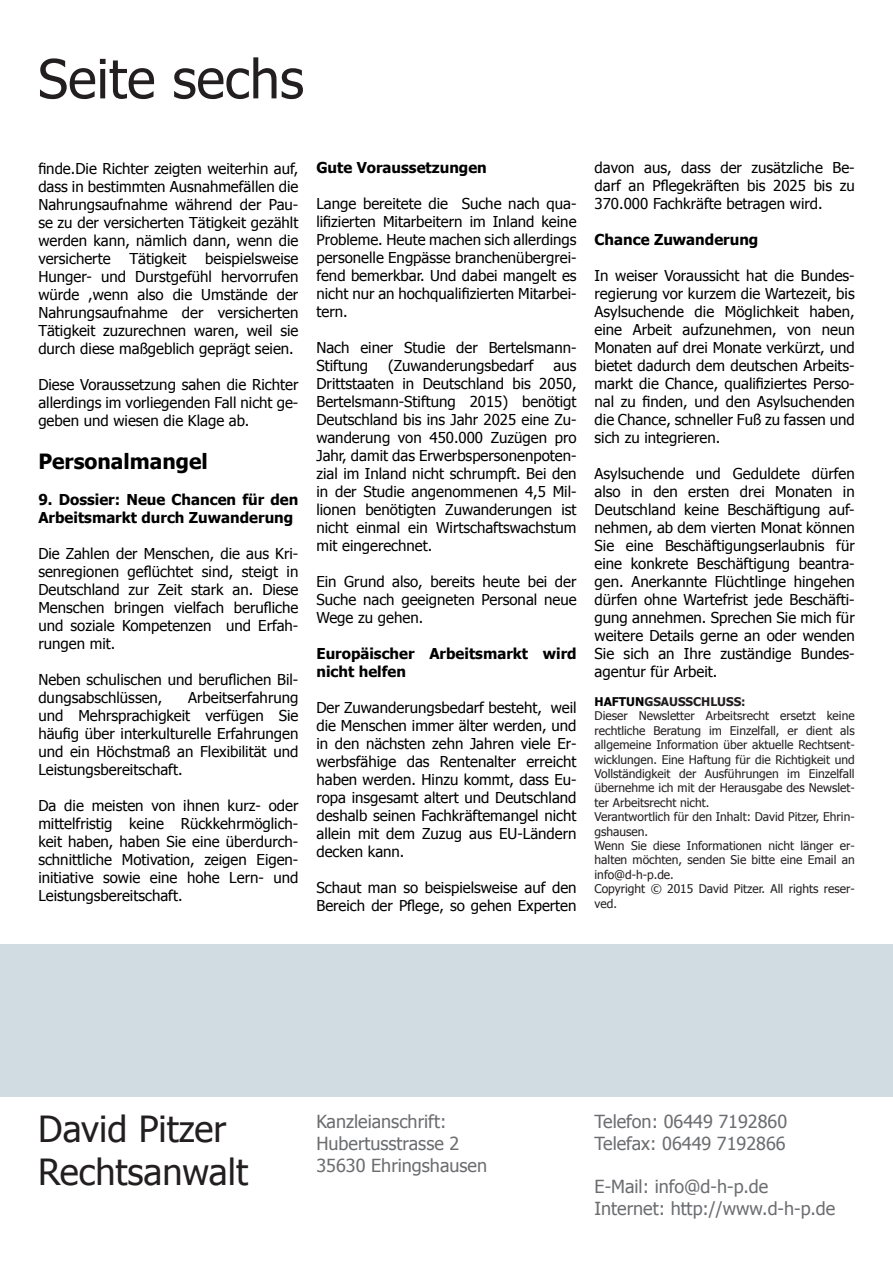
<style>
.page{position:relative;width:893px;height:1263px;background:#fff}
.page>*{position:absolute;margin:0;border:0;box-sizing:border-box;transform-origin:0 0}
.t1{font:54px "Tahoma";color:#231f20}
.t2{font:36px/43.2px "Tahoma";color:#231f20}
.t3{font:700 21px "Tahoma";color:#000}
.t4{font:18px/21.6px "Tahoma";color:#6c6d70}
.t5{font:15px/18px "Tahoma";color:#000;text-align:justify}
.t6{font:700 15px/18px "Tahoma";color:#000}
.t7{font:12px/14.4px "Tahoma";color:#231f20}
.s1{font-weight:700;color:#000}
.s2{font-weight:700}
</style>
<div class="page">
<h1 class="t1" style="left:38px;top:43px;width:268px">Seite sechs</h1>
<p class="t5" style="left:38px;top:158px;width:262px">finde.Die Richter zeigten weiterhin auf, dass in bestimmten Ausnahmefällen die Nahrungsaufnahme während der Pau&shy;se zu der versicherten Tätigkeit gezählt werden kann, nämlich dann, wenn die versicherte</p>
<p class="t5" style="left:38px;top:248px;width:262px;text-indent:167px">beispielsweise Hunger- und Durstgefühl hervorrufen würde ,wenn also die Umstände der Nahrungsaufnahme der versicherten Tätigkeit zuzurechnen waren, weil sie durch diese maßgeblich geprägt seien.</p>
<p class="t5" style="left:38px;top:374px;width:262px">Diese Voraussetzung sahen die Richter allerdings im vorliegenden Fall nicht ge&shy;geben und wiesen die Klage ab.</p>
<h3 class="t3" style="left:38px;top:446px;width:171px">Personalmangel</h3>
<p class="t6" style="left:38px;top:489px;width:262px">9. Dossier: Neue Chancen für den<br>Arbeitsmarkt durch Zuwanderung</p>
<p class="t5" style="left:38px;top:544px;width:262px">Die Zahlen der Menschen, die aus Kri&shy;senregionen geflüchtet sind, steigt in Deutschland zur Zeit stark an. Diese Menschen bringen vielfach berufliche und soziale Kompetenzen und Erfah&shy;rungen mit.</p>
<p class="t5" style="left:38px;top:670px;width:262px">Neben schulischen und beruflichen Bil&shy;dungsabschlüssen,</p>
<p class="t5" style="left:129px;top:248px;width:59px">Tätigkeit</p>
<p class="t5" style="left:38px;top:688px;width:262px;text-indent:150px">Arbeitserfahrung und Mehrsprachigkeit verfügen Sie häufig über interkulturelle Erfahrungen und ein Höchstmaß an Flexibilität und Leistungsbereitschaft.</p>
<p class="t5" style="left:38px;top:796px;width:262px">Da die meisten von ihnen kurz- oder mittelfristig keine Rückkehrmöglich&shy;keit haben, haben Sie eine überdurch&shy;schnittliche Motivation, zeigen Eigen&shy;initiative sowie eine hohe Lern- und Leistungsbereitschaft.</p>
<p class="t6" style="left:316px;top:158px;width:172px">Gute Voraussetzungen</p>
<p class="t5" style="left:316px;top:194px;width:262px">Lange bereitete die Suche nach qua&shy;lifizierten Mitarbeitern im Inland keine Probleme. Heute machen sich allerdings personelle Engpässe branchenübergrei&shy;fend bemerkbar. Und dabei mangelt es nicht nur an hochqualifizierten Mitarbei&shy;tern.</p>
<p class="t5" style="left:316px;top:338px;width:262px">Nach einer Studie der Bertelsmann-<br>Stiftung</p>
<p class="t5" style="left:388px;top:356px;width:147px">(Zuwanderungsbedarf</p>
<p class="t5" style="left:316px;top:356px;width:262px;text-indent:237px">aus Drittstaaten in Deutschland bis 2050, Bertelsmann-Stiftung 2015) benötigt Deutschland bis ins Jahr 2025 eine Zu&shy;wanderung von 450.000 Zuzügen pro Jahr, damit das Erwerbspersonenpoten&shy;zial im Inland nicht schrumpft. Bei den in der Studie angenommenen 4,5 Mil&shy;lionen benötigten Zuwanderungen ist nicht einmal ein Wirtschaftswachstum mit eingerechnet.</p>
<p class="t5" style="left:316px;top:572px;width:262px">Ein Grund also, bereits heute bei der Suche nach geeigneten Personal neue Wege zu gehen.</p>
<p class="t6" style="left:316px;top:644px;width:262px">Europäischer Arbeitsmarkt wird nicht helfen</p>
<p class="t5" style="left:316px;top:698px;width:262px">Der Zuwanderungsbedarf besteht, weil die Menschen immer älter werden, und in den nächsten zehn Jahren viele Er&shy;werbsfähige das Rentenalter erreicht haben werden. Hinzu kommt, dass Eu&shy;ropa insgesamt altert und Deutschland deshalb seinen Fachkräftemangel nicht allein mit dem Zuzug aus EU-Ländern decken kann.</p>
<p class="t5" style="left:316px;top:878px;width:262px">Schaut man so beispielsweise auf den<br>Bereich der Pflege, so gehen Experten</p>
<p class="t5" style="left:595px;top:158px;width:262px">davon aus, dass der zusätzliche Be&shy;darf an Pflegekräften bis 2025 bis zu 370.000 Fachkräfte betragen wird.</p>
<p class="t6" style="left:595px;top:230px;width:165px">Chance Zuwanderung</p>
<p class="t5" style="left:595px;top:266px;width:262px">In weiser Voraussicht hat die Bundes&shy;regierung vor kurzem die Wartezeit, bis Asylsuchende die Möglichkeit haben, eine Arbeit aufzunehmen, von neun Monaten auf drei Monate verkürzt, und bietet dadurch dem deutschen Arbeits&shy;markt die Chance, qualifiziertes Perso&shy;nal zu finden, und den Asylsuchenden die Chance, schneller Fuß zu fassen und sich zu integrieren.</p>
<p class="t5" style="left:595px;top:464px;width:262px">Asylsuchende und Geduldete dürfen also in den ersten drei Monaten in Deutschland keine Beschäftigung auf&shy;nehmen, ab dem vierten Monat können Sie eine Beschäftigungserlaubnis für eine konkrete Beschäftigung beantra&shy;gen. Anerkannte Flüchtlinge hingehen dürfen ohne Wartefrist jede Beschäfti&shy;gung annehmen. Sprechen Sie mich für weitere Details gerne an oder wenden Sie sich an Ihre zuständige Bundes&shy;agentur für Arbeit.</p>
<p class="t7" style="left:595px;top:694px;width:262px"><span class="s1">HAFTUN</span><span class="s2">GSAUSSCHLUSS:<br></span>Dieser Newsletter Arbeitsrecht ersetzt keine rechtliche Beratung im Einzelfall, er dient als allgemeine Information über aktuelle Rechtsent&shy;wicklungen. Eine Haftung für die Richtigkeit und Vollständigkeit der Ausführungen im Einzelfall übernehme ich mit der Herausgabe des Newslet&shy;ter Arbeitsrecht nicht.<br>Verantwortlich für den Inhalt: David Pitzer, Ehrin&shy;gshausen.<br>Wenn Sie diese Informationen nicht länger er&shy;halten möchten, senden Sie bitte eine Email an info@d-h-p.de.<br>Copyright © 2015 David Pitzer. All rights reser&shy;ved.</p>
<h2 class="t2" style="left:38px;top:1106px;width:211px">David Pitzer<br>Rechtsanwalt</h2>
<p class="t4" style="left:316px;top:1110px;width:172px">Kanzleianschrift:<br>Hubertusstrasse 2<br>35630 Ehringshausen</p>
<p class="t4" style="left:595px;top:1110px;width:194px">Telefon: 06449 7192860<br>Telefax: 06449 7192866</p>
<p class="t4" style="left:595px;top:1175px;width:242px">E-Mail: info@d-h-p.de<br>Internet: http://www.d-h-p.de</p>
</div>
